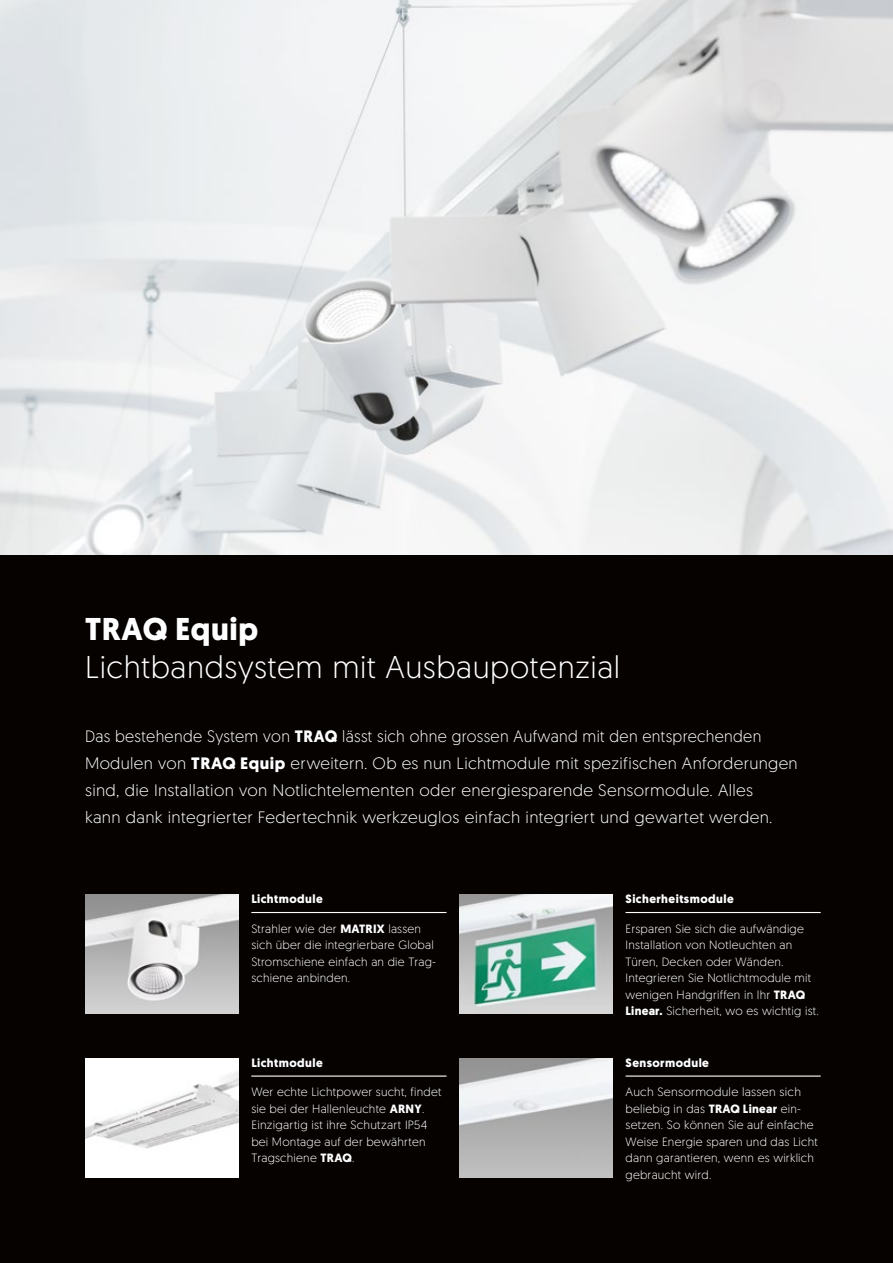
<style>
.page{position:relative;width:893px;height:1263px;background:#fff}
.page>*{position:absolute;margin:0;border:0;box-sizing:border-box;transform-origin:0 0}
.t1{font:300 31.5px "Geomanist";letter-spacing:.02em;color:#fff}
.t2{font:700 31.5px "Geomanist";letter-spacing:.02em;color:#fff}
.t3{font:300 16.5px/27px "Geomanist";letter-spacing:.02em;color:#fff}
.t4{font:300 12px/16.5px "Geomanist";letter-spacing:.02em;color:#fff}
.t5{font:700 12px "Geomanist";letter-spacing:.035em;color:#fff}
.s1{font-weight:700}
</style>
<div class="page">
<img style="left:0;top:0;width:893px;height:556px">
<div style="left:0;top:556px;width:893px;height:707px;background:#050200"></div>
<img style="left:85px;top:1058px;width:153px;height:119px">
<img style="left:459px;top:894px;width:154px;height:119px">
<img style="left:85px;top:894px;width:153px;height:119px">
<img style="left:460px;top:1058px;width:153px;height:119px">
<hr style="left:626px;top:912px;width:195px;height:1px;background:#fff">
<hr style="left:251px;top:1075px;width:195px;height:2px;background:#fff">
<hr style="left:251px;top:912px;width:195px;height:1px;background:#fff">
<hr style="left:626px;top:1075px;width:195px;height:2px;background:#fff">
<h1 class="t2" style="left:85px;top:608px;width:175px">TRAQ Equip</h1>
<h1 class="t1" style="left:85px;top:646px;width:537px">Lichtbandsystem mit Ausbaupotenzial</h1>
<p class="t3" style="left:85px;top:722px;width:714px">Das bestehende System von <span class="s1">TRAQ</span> lässt sich ohne grossen Aufwand mit den entsprechenden Modulen von <span class="s1">TRAQ Equip</span> erweitern. Ob es nun Lichtmodule mit spezifischen Anforderungen sind, die Installation von Notlichtelementen oder energiesparende Sensormodule. Alles<br>kann dank integrierter Federtechnik werkzeuglos einfach integriert und gewartet werden.</p>
<p class="t5" style="left:251px;top:891px;width:73px">Lichtmodule</p>
<p class="t4" style="left:251px;top:920px;width:186px">Strahler wie der <span class="s1">MATRIX</span> lassen sich über die integrierbare Global<br>Stromschiene einfach an die Trag&shy;schiene anbinden.</p>
<p class="t5" style="left:251px;top:1055px;width:73px">Lichtmodule</p>
<p class="t4" style="left:251px;top:1083px;width:192px">Wer echte Lichtpower sucht, findet sie bei der Hallenleuchte <span class="s1">ARNY</span>.<br>Einzigartig ist ihre Schutzart IP54 bei Montage auf der bewährten<br>Tragschiene <span class="s1">TRAQ</span>.</p>
<p class="t5" style="left:626px;top:891px;width:110px">Sicherheitsmodule</p>
<p class="t4" style="left:626px;top:920px;width:195px">Ersparen Sie sich die aufwändige Installation von Notleuchten an Türen, Decken oder Wänden.<br>Integrieren Sie Notlichtmodule mit wenigen Handgriffen in Ihr <span class="s1">TRAQ Linear.</span> Sicherheit, wo es wichtig ist.</p>
<p class="t5" style="left:626px;top:1055px;width:85px">Sensormodule</p>
<p class="t4" style="left:626px;top:1083px;width:194px">Auch Sensormodule lassen sich beliebig in das <span class="s1">TRAQ Linear</span> ein&shy;setzen. So können Sie auf einfache<br>Weise Energie sparen und das Licht dann garantieren, wenn es wirklich gebraucht wird.</p>
</div>
